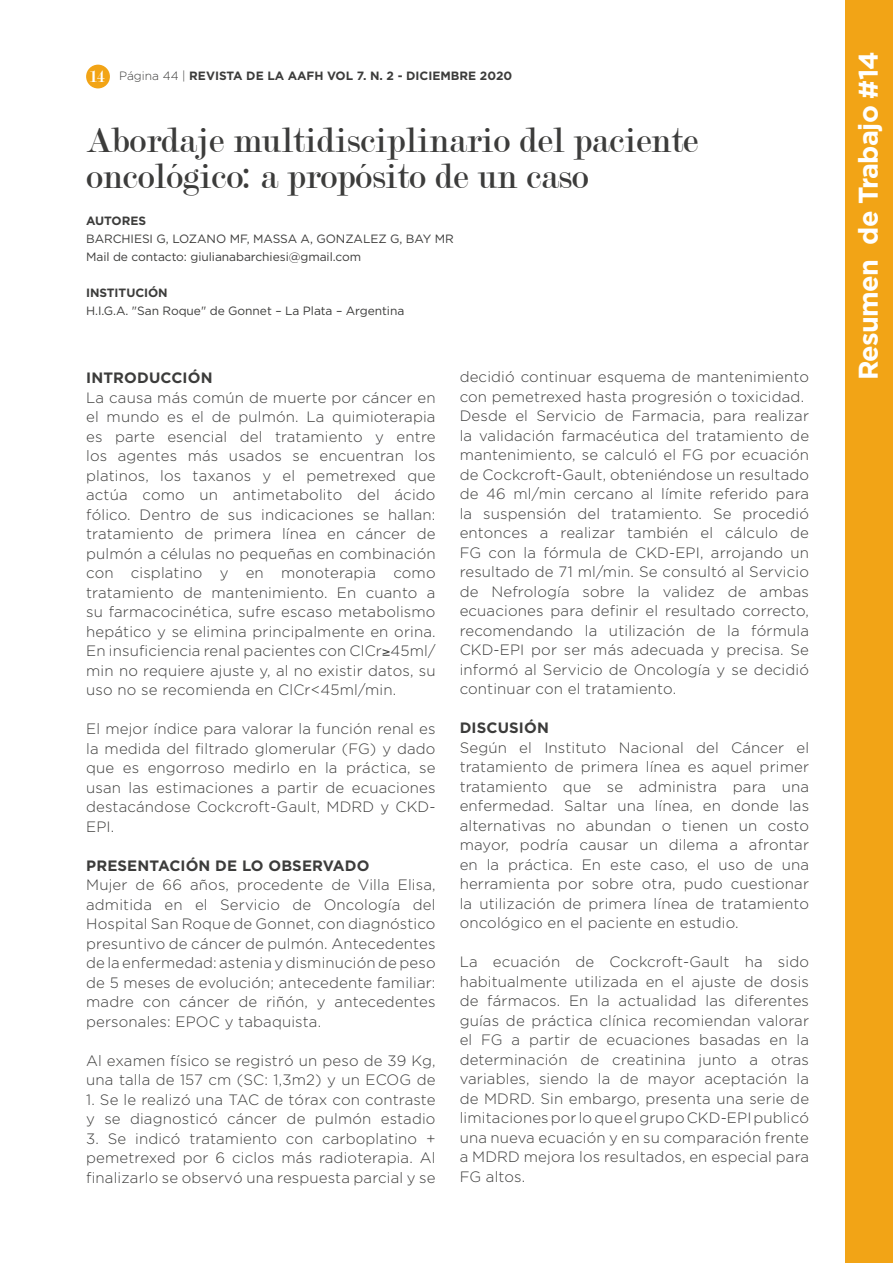
<style>
.page{position:relative;width:893px;height:1263px;background:#fff}
.page>*{position:absolute;margin:0;border:0;box-sizing:border-box;transform-origin:0 0}
.t1{font:37.5px/36px "Modern";color:#3c3c3b}
.t2{font:700 27px "Gotham";letter-spacing:-.025em;color:#fff}
.t3{font:300 15px/19.5px "Gotham";letter-spacing:.01em;color:#3c3c3b;text-align:justify}
.t4{font:700 15px "Gotham";letter-spacing:.01em;color:#3c3c3b}
.t5{font:12px/18px "Gotham";letter-spacing:-.005em;color:#3c3c3b}
.t6{font:700 12px "Gotham";letter-spacing:-.005em;color:#3c3c3b}
.s1{font-family:"Modern";font-weight:400;font-size:18px;color:#fff}
.s2{font-weight:300}
</style>
<div class="page">
<div style="left:86px;top:65px;width:24px;height:23px;background:#f2a416;border-radius:50%"></div>
<div style="left:845px;top:0;width:48px;height:1263px;background:#f2a416"></div>
<p class="t6" style="left:89px;top:68px;width:425px"><span class="s1">14</span> <span class="s2">Página 44 |</span> REVISTA DE LA AAFH VOL 7. N. 2 - DICIEMBRE 2020</p>
<h1 class="t1" style="left:86px;top:123px;width:613px">Abordaje multidisciplinario del paciente oncológico: a propósito de un caso</h1>
<p class="t6" style="left:86px;top:212px;width:61px">AUTORES</p>
<p class="t5" style="left:86px;top:229px;width:369px">BARCHIESI G, LOZANO MF, MASSA A, GONZALEZ G, BAY MR<br>Mail de contacto: giulianabarchiesi@gmail.com</p>
<p class="t6" style="left:86px;top:284px;width:83px">INSTITUCIÓN</p>
<p class="t5" style="left:86px;top:301px;width:320px">H.I.G.A. "San Roque" de Gonnet – La Plata – Argentina</p>
<p class="t4" style="left:86px;top:368px;width:128px">INTRODUCCIÓN</p>
<p class="t3" style="left:86px;top:387px;width:351px">La causa más común de muerte por cáncer en el mundo es el de pulmón. La quimioterapia es parte esencial del tratamiento y entre los agentes más usados se encuentran los platinos, los taxanos y el pemetrexed que actúa como un antimetabolito del ácido fólico. Dentro de sus indicaciones se hallan: tratamiento de primera línea en cáncer de pulmón a células no pequeñas en combinación con cisplatino y en monoterapia como tratamiento de mantenimiento. En cuanto a su farmacocinética, sufre escaso metabolismo hepático y se elimina principalmente en orina.<br>En insuficiencia renal pacientes con ClCr≥45ml/ min no requiere ajuste y, al no existir datos, su uso no se recomienda en ClCr&lt;45ml/min.</p>
<p class="t3" style="left:86px;top:719px;width:351px">El mejor índice para valorar la función renal es la medida del filtrado glomerular (FG) y dado que es engorroso medirlo en la práctica, se usan las estimaciones a partir de ecuaciones destacándose Cockcroft-Gault, MDRD y CKD-EPI.</p>
<p class="t4" style="left:86px;top:855px;width:285px">PRESENTACIÓN DE LO OBSERVADO</p>
<p class="t3" style="left:86px;top:875px;width:351px">Mujer de 66 años, procedente de Villa Elisa, admitida en el Servicio de Oncología del Hospital San Roque de Gonnet, con diagnóstico presuntivo de cáncer de pulmón. Antecedentes de la enfermedad: astenia y disminución de peso de 5 meses de evolución; antecedente familiar: madre con cáncer de riñón, y antecedentes personales: EPOC y tabaquista.</p>
<p class="t3" style="left:86px;top:1050px;width:351px">Al examen físico se registró un peso de 39 Kg, una talla de 157 cm (SC: 1,3m2) y un ECOG de</p>
<p class="t3" style="left:86px;top:1089px;width:351px">1. Se le realizó una TAC de tórax con contraste y se diagnosticó cáncer de pulmón estadio</p>
<p class="t3" style="left:86px;top:1128px;width:351px">3. Se indicó tratamiento con carboplatino + pemetrexed por 6 ciclos más radioterapia. Al finalizarlo se observó una respuesta parcial y se</p>
<p class="t3" style="left:460px;top:367px;width:351px;text-align:left">decidió continuar esquema de mantenimiento con pemetrexed hasta progresión o toxicidad.<br>Desde el Servicio de Farmacia, para realizar la validación farmacéutica del tratamiento de mantenimiento, se calculó el FG por ecuación de Cockcroft-Gault, obteniéndose un resultado de 46 ml/min cercano al límite referido para la suspensión del tratamiento. Se procedió entonces a realizar también el cálculo de FG con la fórmula de CKD-EPI, arrojando un resultado de 71 ml/min. Se consultó al Servicio de Nefrología sobre la validez de ambas ecuaciones para definir el resultado correcto, recomendando la utilización de la fórmula CKD-EPI por ser más adecuada y precisa. Se informó al Servicio de Oncología y se decidió continuar con el tratamiento.</p>
<p class="t4" style="left:460px;top:718px;width:91px">DISCUSIÓN</p>
<p class="t3" style="left:460px;top:737px;width:351px">Según el Instituto Nacional del Cáncer el tratamiento de primera línea es aquel primer tratamiento que se administra para una enfermedad. Saltar una línea, en donde las alternativas no abundan o tienen un costo mayor, podría causar un dilema a afrontar en la práctica. En este caso, el uso de una herramienta por sobre otra, pudo cuestionar la utilización de primera línea de tratamiento oncológico en el paciente en estudio.</p>
<p class="t3" style="left:460px;top:952px;width:351px">La ecuación de Cockcroft-Gault ha sido habitualmente utilizada en el ajuste de dosis de fármacos. En la actualidad las diferentes guías de práctica clínica recomiendan valorar el FG a partir de ecuaciones basadas en la determinación de creatinina junto a otras variables, siendo la de mayor aceptación la de MDRD. Sin embargo, presenta una serie de limitaciones por lo que el grupo CKD-EPI publicó una nueva ecuación y en su comparación frente a MDRD mejora los resultados, en especial para FG altos.</p>
<h2 class="t2" style="left:850px;top:380px;width:331px;rotate:-90deg">Resumen de Trabajo #14</h2>
</div>
